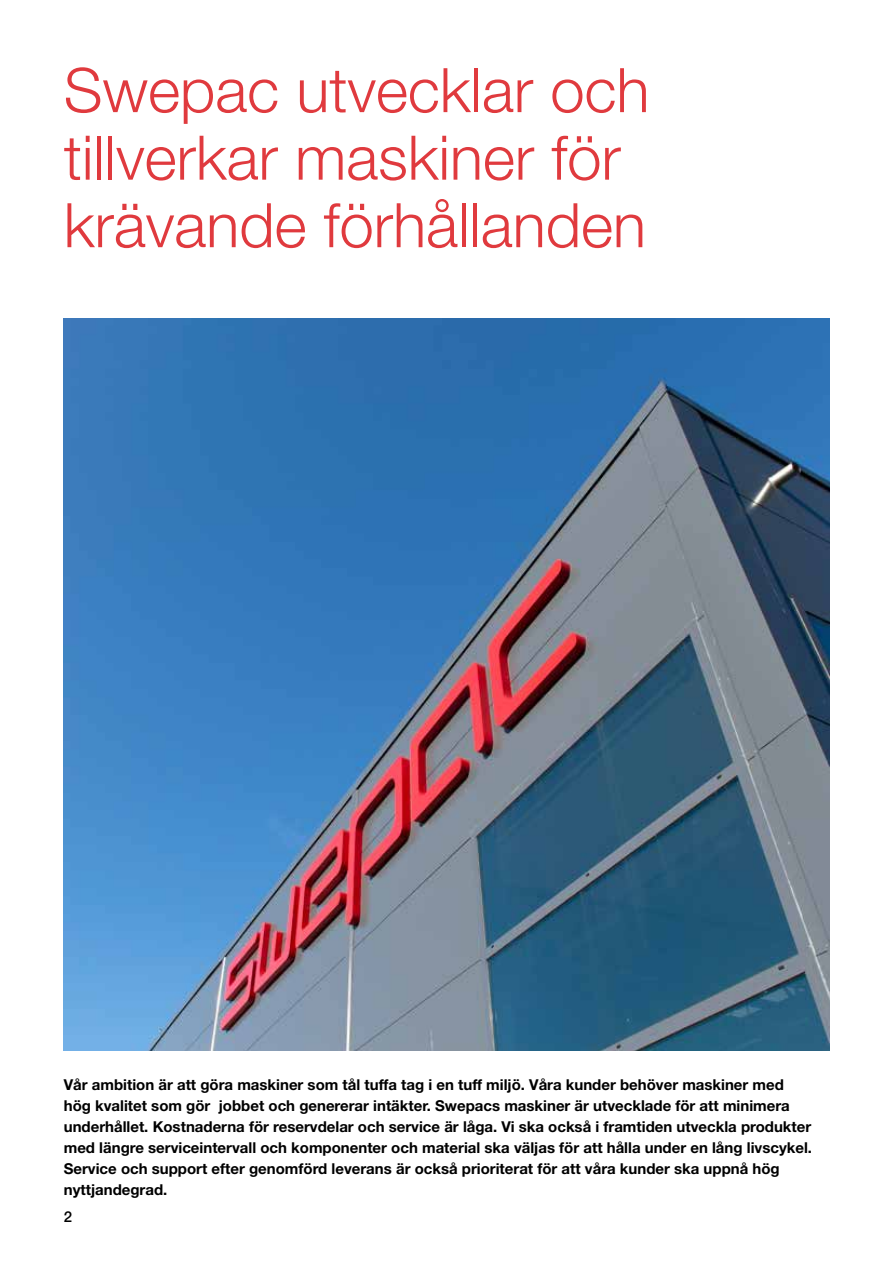
<style>
.page{position:relative;width:893px;height:1263px;background:#fff}
.page>*{position:absolute;margin:0;border:0;box-sizing:border-box;transform-origin:0 0}
.t1{font:300 61.5px/67.5px "Helvetica Neue";color:#e03a3e}
.t2{font:700 15px/21px "Helvetica Neue";color:#000}
.t3{font:500 15px "Helvetica Neue";color:#000}
</style>
<div class="page">
<img style="left:64px;top:319px;width:765px;height:731px">
<h1 class="t1" style="left:64px;top:55px;width:587px">Swepac utvecklar och tillverkar maskiner för krävande förhållanden</h1>
<p class="t2" style="left:64px;top:1073px;width:750px">Vår ambition är att göra maskiner som tål tuffa tag i en tuff miljö. Våra kunder behöver maskiner med hög kvalitet som gör jobbet och genererar intäkter. Swepacs maskiner är utvecklade för att minimera underhållet. Kostnaderna för reservdelar och service är låga. Vi ska också i framtiden utveckla produkter med längre serviceintervall och komponenter och material ska väljas för att hålla under en lång livscykel.<br>Service och support efter genomförd leverans är också prioriterat för att våra kunder ska uppnå hög nyttjandegrad.</p>
<p class="t3" style="left:64px;top:1207px;width:10px">2</p>
</div>
